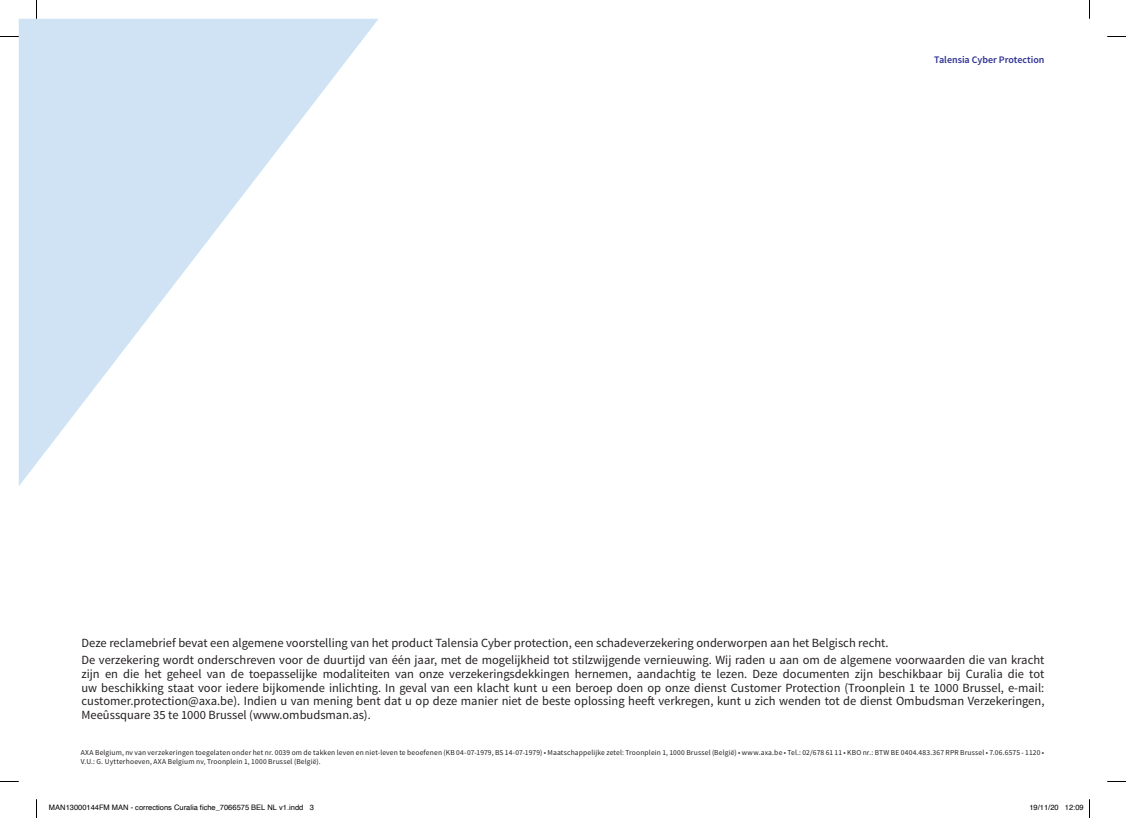
<style>
.page{position:relative;width:1126px;height:818px;background:#fff}
.page>*{position:absolute;margin:0;border:0;box-sizing:border-box;transform-origin:0 0}
.t1{font:12.5px/13.8px "Source Sans Pro";color:#231f20}
.t2{font:600 10px "Source Sans Pro";color:#2e3092}
.t3{font:7.5px/8.8px "Source Sans Pro";letter-spacing:.025em;color:#231f20}
.t4{font:7.5px "Helvetica";color:#000}
</style>
<div class="page">
<svg style="left:19px;top:19px;width:359px;height:467px"></svg>
<svg style="left:0;top:36px;width:19px;height:1px"></svg>
<svg style="left:1107px;top:36px;width:18px;height:1px"></svg>
<svg style="left:36px;top:0;width:1px;height:19px"></svg>
<svg style="left:36px;top:799px;width:1px;height:18px"></svg>
<svg style="left:1089px;top:0;width:1px;height:19px"></svg>
<svg style="left:1089px;top:799px;width:1px;height:18px"></svg>
<p class="t2" style="left:934px;top:53px;width:112px">Talensia Cyber Protection</p>
<p class="t1" style="left:81px;top:633px;width:964px;line-height:17.2px">Deze reclamebrief bevat een algemene voorstelling van het product Talensia Cyber protection, een schadeverzekering onderworpen aan het Belgisch recht.<br>De verzekering wordt onderschreven voor de duurtijd van één jaar, met de mogelijkheid tot stilzwijgende vernieuwing. Wij raden u aan om de algemene voorwaarden die van kracht</p>
<p class="t1" style="left:81px;top:666px;width:964px;text-align:justify">zijn en die het geheel van de toepasselijke modaliteiten van onze verzekeringsdekkingen hernemen, aandachtig te lezen. Deze documenten zijn beschikbaar bij Curalia die tot uw beschikking staat voor iedere bijkomende inlichting. In geval van een klacht kunt u een beroep doen op onze dienst Customer Protection (Troonplein 1 te 1000 Brussel, e-mail: customer.protection@axa.be). Indien u van mening bent dat u op deze manier niet de beste oplossing heeft verkregen, kunt u zich wenden tot de dienst Ombudsman Verzekeringen, Meeûssquare 35 te 1000 Brussel (www.ombudsman.as).</p>
<p class="t3" style="left:81px;top:747px;width:964px">AXA Belgium, nv van verzekeringen toegelaten onder het nr. 0039 om de takken leven en niet-leven te beoefenen (KB 04-07-1979, BS 14-07-1979) • Maatschappelijke zetel: Troonplein 1, 1000 Brussel (België) • www.axa.be • Tel.: 02/678 61 11 • KBO nr.: BTW BE 0404.483.367 RPR Brussel • 7.06.6575 - 1120 •<br>V.U.: G. Uytterhoeven, AXA Belgium nv, Troonplein 1, 1000 Brussel (België).</p>
<p class="t4" style="left:49px;top:801px;width:266px">MAN13000144FM MAN - corrections Curalia fiche_7066575 BEL NL v1.indd 3</p>
<p class="t4" style="left:1029px;top:801px;width:56px">19/11/20 12:09</p>
</div>
